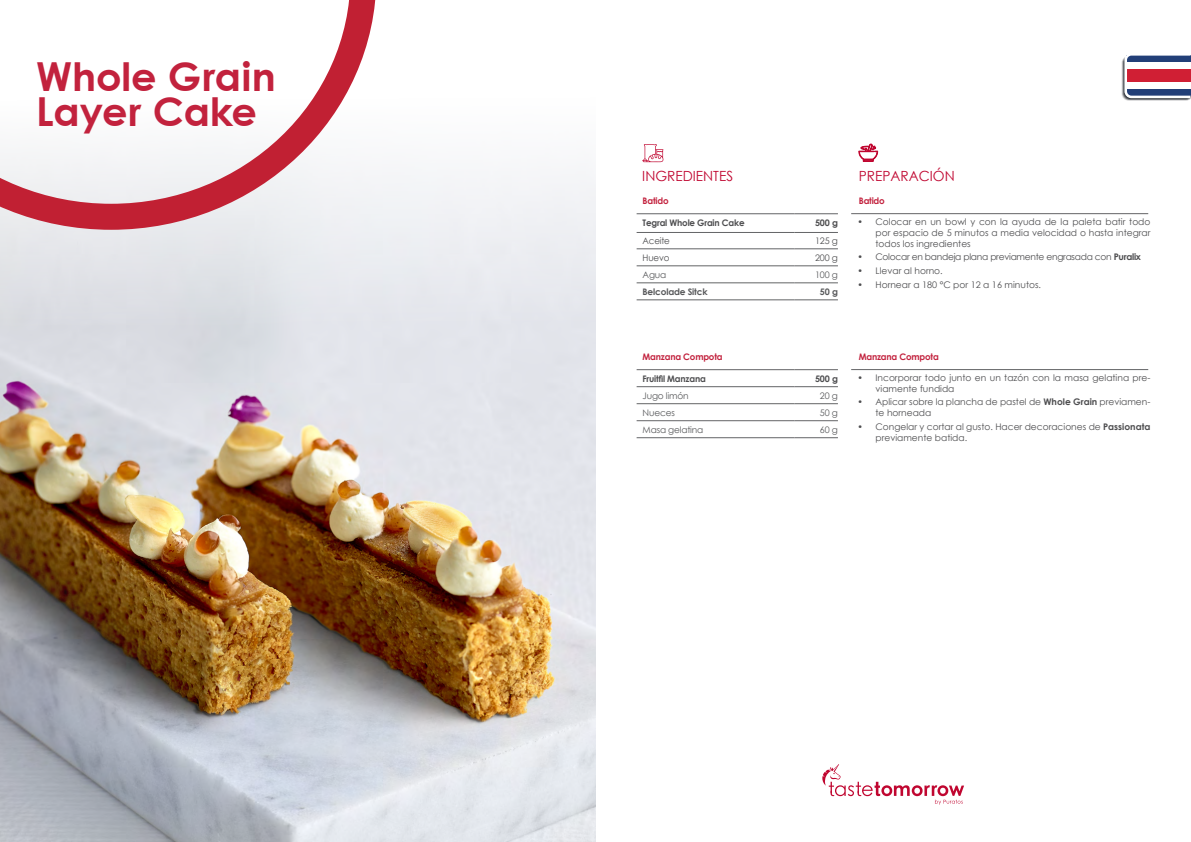
<style>
.page{position:relative;width:1191px;height:842px;background:#fff}
.page>*{position:absolute;margin:0;border:0;box-sizing:border-box;transform-origin:0 0}
.t1{font:700 40px/35px "Century Gothic Paneuropean";color:#c2223d}
.t2{font:14px "Century Gothic";color:#c00630}
.t3{font:9.1px/10.9px "Century Gothic";color:#4d4d4f}
.t4{font:9.1px "Century Gothic";letter-spacing:-.03em;color:#4d4d4f}
.t5{font:9px "Century Gothic";letter-spacing:-.02em;color:#58595b}
.t6{font:700 9px "Century Gothic";letter-spacing:-.02em;color:#4d4d4f}
.t7{font:700 9px "Century Gothic";letter-spacing:-.02em;color:#c2213d}
.t8{font:9px "Century Gothic";letter-spacing:-.02em;color:#4d4d4f}
.t9{font:700 9px "Century Gothic";letter-spacing:-.02em;color:#58595b}
.s1{font-weight:700}
</style>
<div class="page">
<svg style="left:822px;top:764px;width:142px;height:41px"></svg>
<img style="left:0;top:356px;width:595px;height:486px">
<div style="left:0;top:0;width:595px;height:356px;background:linear-gradient(to bottom,#fff,#dde0e6)"></div>
<svg style="left:0;top:0;width:376px;height:230px"></svg>
<svg style="left:642px;top:144px;width:21px;height:18px"></svg>
<hr style="left:636px;top:213px;width:158px;height:1px;background:#636466">
<hr style="left:794px;top:213px;width:44px;height:1px;background:#636466">
<hr style="left:636px;top:232px;width:158px;height:1px;background:#636466">
<hr style="left:794px;top:232px;width:44px;height:1px;background:#636466">
<hr style="left:636px;top:249px;width:158px;height:1px;background:#636466">
<hr style="left:794px;top:249px;width:44px;height:1px;background:#636466">
<hr style="left:636px;top:266px;width:158px;height:1px;background:#636466">
<hr style="left:794px;top:266px;width:44px;height:1px;background:#636466">
<hr style="left:636px;top:283px;width:158px;height:1px;background:#636466">
<hr style="left:794px;top:283px;width:44px;height:1px;background:#636466">
<hr style="left:636px;top:300px;width:158px;height:1px;background:#636466">
<hr style="left:794px;top:300px;width:44px;height:1px;background:#636466">
<svg style="left:858px;top:144px;width:20px;height:18px"></svg>
<hr style="left:851px;top:213px;width:297px;height:1px;background:#636466">
<hr style="left:636px;top:369px;width:158px;height:1px;background:#636466">
<hr style="left:794px;top:369px;width:44px;height:1px;background:#636466">
<hr style="left:636px;top:386px;width:158px;height:1px;background:#636466">
<hr style="left:794px;top:386px;width:44px;height:1px;background:#636466">
<hr style="left:636px;top:403px;width:158px;height:1px;background:#636466">
<hr style="left:794px;top:403px;width:44px;height:1px;background:#636466">
<hr style="left:636px;top:420px;width:158px;height:1px;background:#636466">
<hr style="left:794px;top:420px;width:44px;height:1px;background:#636466">
<hr style="left:636px;top:437px;width:158px;height:1px;background:#636466">
<hr style="left:794px;top:437px;width:44px;height:1px;background:#636466">
<hr style="left:851px;top:369px;width:297px;height:1px;background:#636466">
<svg style="left:1121px;top:55px;width:69px;height:46px"></svg>
<h1 class="t1" style="left:36px;top:58px;width:241px">Whole Grain<br>Layer Cake</h1>
<h2 class="t2" style="left:642px;top:166px;width:92px">INGREDIENTES</h2>
<h2 class="t2" style="left:858px;top:166px;width:97px">PREPARACIÓN</h2>
<p class="t3" style="left:875px;top:216px;width:276px;text-align:justify;text-indent:-18px">• Colocar en un bowl y con la ayuda de la paleta batir todo por espacio de 5 minutos a media velocidad o hasta integrar todos los ingredientes</p>
<p class="t4" style="left:857px;top:251px;width:285px">• Colocar en bandeja plana previamente engrasada con <span class="s1">Puralix</span></p>
<p class="t3" style="left:857px;top:265px;width:87px">• Llevar al horno.</p>
<p class="t3" style="left:857px;top:279px;width:185px">• Hornear a 180 °C por 12 a 16 minutos.</p>
<p class="t7" style="left:858px;top:194px;width:28px">Batido</p>
<p class="t7" style="left:642px;top:194px;width:28px">Batido</p>
<p class="t6" style="left:642px;top:216px;width:103px">Tegral Whole Grain Cake</p>
<p class="t6" style="left:815px;top:216px;width:24px">500 g</p>
<p class="t8" style="left:642px;top:234px;width:29px">Aceite</p>
<p class="t8" style="left:815px;top:234px;width:24px">125 g</p>
<p class="t8" style="left:642px;top:251px;width:28px">Huevo</p>
<p class="t8" style="left:815px;top:251px;width:24px">200 g</p>
<p class="t5" style="left:642px;top:268px;width:25px">Agua</p>
<p class="t5" style="left:815px;top:268px;width:24px">100 g</p>
<p class="t9" style="left:642px;top:285px;width:66px">Belcolade Sitck</p>
<p class="t9" style="left:820px;top:285px;width:19px">50 g</p>
<p class="t7" style="left:642px;top:350px;width:81px">Manzana Compota</p>
<p class="t6" style="left:642px;top:371px;width:65px">Fruitfil Manzana</p>
<p class="t6" style="left:815px;top:371px;width:24px">500 g</p>
<p class="t5" style="left:642px;top:389px;width:48px">Jugo limón</p>
<p class="t5" style="left:820px;top:389px;width:19px">20 g</p>
<p class="t5" style="left:642px;top:406px;width:34px">Nueces</p>
<p class="t5" style="left:820px;top:406px;width:19px">50 g</p>
<p class="t5" style="left:642px;top:423px;width:62px">Masa gelatina</p>
<p class="t5" style="left:820px;top:423px;width:19px">60 g</p>
<p class="t7" style="left:858px;top:350px;width:81px">Manzana Compota</p>
<p class="t3" style="left:875px;top:372px;width:276px;text-indent:-18px">• Incorporar todo junto en un tazón con la masa gelatina pre&shy;viamente fundida</p>
<p class="t3" style="left:875px;top:397px;width:276px;text-indent:-18px">• Aplicar sobre la plancha de pastel de <span class="s1">Whole Grain</span> previamen&shy;te horneada</p>
<p class="t3" style="left:875px;top:421px;width:276px;text-indent:-18px">• Congelar y cortar al gusto. Hacer decoraciones de <span class="s1">Passionata </span>previamente batida.</p>
</div>
